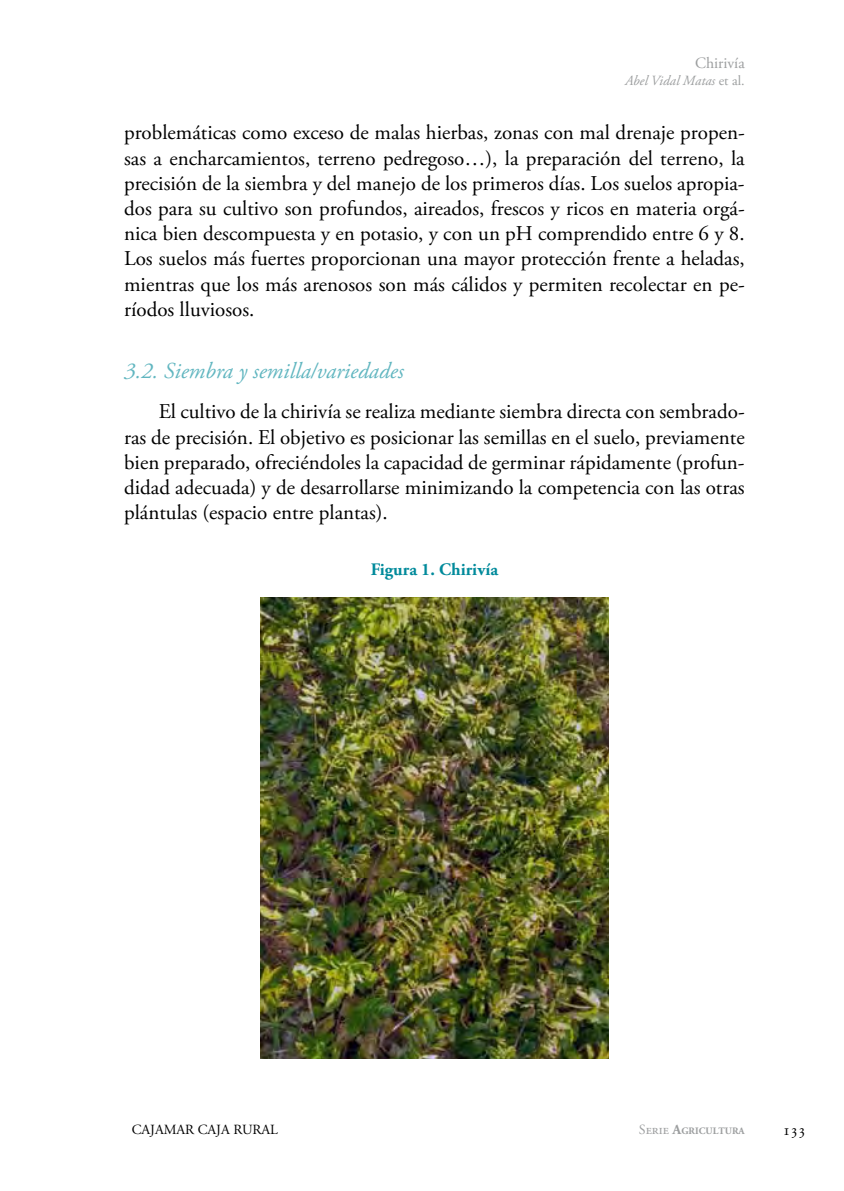
<style>
.page{position:relative;width:844px;height:1191px;background:#fff}
.page>*{position:absolute;margin:0;border:0;box-sizing:border-box;transform-origin:0 0}
.t1{font:italic 22.75px "Adobe Garamond Pro";color:#61b6c0}
.t2{font:21px/25.2px "Adobe Garamond Pro";color:#000;text-align:justify}
.t3{font:700 17.5px "Adobe Garamond Pro";color:#008a9b}
.t4{font:15.75px "Adobe Garamond Pro";color:#9c9e9f}
.t5{font:15.75px "Adobe Garamond Pro";color:#000}
.t6{font:italic 14px "Adobe Garamond Pro";color:#9c9e9f}
.t7{font:14px "Adobe Garamond Pro";color:#000}
.t8{font:700 9.8px "Adobe Garamond Pro";color:#9c9e9f}
.s1{font-style:normal}
.s2{font-weight:400;font-size:14px}
.s3{font-size:14px}
</style>
<div class="page">
<img style="left:260px;top:597px;width:348px;height:461px">
<p class="t4" style="left:694px;top:54px;width:51px">Chirivía</p>
<p class="t6" style="left:625px;top:72px;width:121px">Abel Vidal Matas <span class="s1">et al.</span></p>
<p class="t2" style="left:124px;top:121px;width:622px">problemáticas como exceso de malas hierbas, zonas con mal drenaje propen&shy;sas a encharcamientos, terreno pedregoso…), la preparación del terreno, la precisión de la siembra y del manejo de los primeros días. Los suelos apropia&shy;dos para su cultivo son profundos, aireados, frescos y ricos en materia orgá&shy;nica bien descompuesta y en potasio, y con un pH comprendido entre 6 y 8.<br>Los suelos más fuertes proporcionan una mayor protección frente a heladas, mientras que los más arenosos son más cálidos y permiten recolectar en pe&shy;ríodos lluviosos.</p>
<p class="t1" style="left:124px;top:357px;width:281px">3.2. Siembra y semilla/variedades</p>
<p class="t2" style="left:124px;top:400px;width:622px;text-indent:35px">El cultivo de la chirivía se realiza mediante siembra directa con sembrado&shy;ras de precisión. El objetivo es posicionar las semillas en el suelo, previamente bien preparado, ofreciéndoles la capacidad de germinar rápidamente (profun&shy;didad adecuada) y de desarrollarse minimizando la competencia con las otras plántulas (espacio entre plantas).</p>
<p class="t3" style="left:370px;top:559px;width:129px">Figura 1. Chirivía</p>
<p class="t7" style="left:132px;top:1121px;width:148px">CAJAMAR CAJA RURAL</p>
<p class="t8" style="left:638px;top:1125px;width:108px"><span class="s2">Serie</span> <span class="s3">A</span>GRICULTURA</p>
<p class="t5" style="left:782px;top:1120px;width:25px">133</p>
</div>
